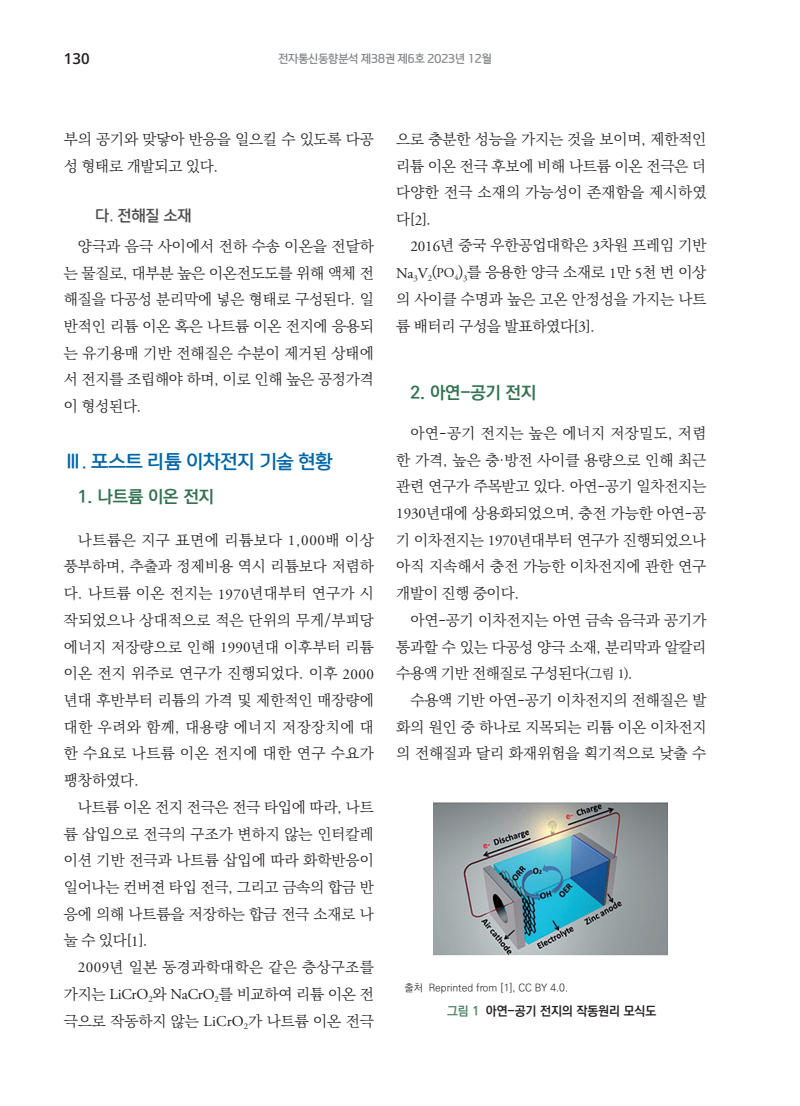
<style>
.page{position:relative;width:800px;height:1106px;background:#fff}
.page>*{position:absolute;margin:0;border:0;box-sizing:border-box;transform-origin:0 0}
.I{font:18px "paybooc OTF Bold";letter-spacing:-.01em;color:#0166a5}
._1{font:17.25px "Ko Pub World Dotum PB";letter-spacing:-.01em;color:#347352}
._2단본문{font:15px/26.7px "Ko Pub World Batang PL";letter-spacing:-.005em;color:#231f20;text-align:justify}
.t1{font:600 15px "Open Sans";color:#231f20}
.가{font:14.7px "paybooc OTF Bold";color:#4b4c4d}
.캡션{font:12.75px "Ko Pub World Dotum PB";color:#231f20}
.t2{font:10.95px "paybooc OTF Bold";color:#848689}
.캡션출처{font:10.2px "Ko Pub World Dotum PL";color:#231f20}
.s1{font-family:"Adobe Garamond Pro"}
.s2{font-family:"Adobe Garamond Pro";font-size:13.5px}
.s3{font-size:13.5px}
.s4{color:#4f8465}
</style>
<div class="page">
<img style="left:433px;top:802px;width:234px;height:154px">
<p class="t1" style="left:64px;top:48px;width:27px">130</p>
<p class="t2" style="left:278px;top:52px;width:215px">전자통신동향분석 제38권 제6호 2023년 12월</p>
<p class="_2단본문" style="left:64px;top:126px;width:311px">부의 공기와 맞닿아 반응을 일으킬 수 있도록 다공 성 형태로 개발되고 있다.</p>
<p class="가" style="left:96px;top:206px;width:97px">다. 전해질 소재</p>
<p class="_2단본문" style="left:64px;top:233px;width:311px;text-indent:14px">양극과 음극 사이에서 전하 수송 이온을 전달하 는 물질로, 대부분 높은 이온전도도를 위해 액체 전 해질을 다공성 분리막에 넣은 형태로 구성된다. 일 반적인 리튬 이온 혹은 나트륨 이온 전지에 응용되 는 유기용매 기반 전해질은 수분이 제거된 상태에 서 전지를 조립해야 하며, 이로 인해 높은 공정가격 이 형성된다.</p>
<p class="I" style="left:64px;top:451px;width:270px">Ⅲ. 포스트 리튬 이차전지 기술 현황</p>
<p class="_1" style="left:78px;top:484px;width:137px">1. 나트륨 이온 전지</p>
<p class="_2단본문" style="left:64px;top:527px;width:311px;text-indent:14px">나트륨은 지구 표면에 리튬보다 <span class="s1">1</span>,<span class="s1">000</span>배 이상 풍부하며, 추출과 정제비용 역시 리튬보다 저렴하 다. 나트륨 이온 전지는 <span class="s1">1970</span>년대부터 연구가 시 작되었으나 상대적으로 적은 단위의 무게/부피당 에너지 저장량으로 인해 <span class="s1">1990</span>년대 이후부터 리튬 이온 전지 위주로 연구가 진행되었다. 이후 <span class="s1">2000 </span>년대 후반부터 리튬의 가격 및 제한적인 매장량에 대한 우려와 함께, 대용량 에너지 저장장치에 대 한 수요로 나트륨 이온 전지에 대한 연구 수요가 팽창하였다.</p>
<p class="_2단본문" style="left:64px;top:794px;width:311px;text-indent:14px">나트륨 이온 전지 전극은 전극 타입에 따라, 나트 륨 삽입으로 전극의 구조가 변하지 않는 인터칼레 이션 기반 전극과 나트륨 삽입에 따라 화학반응이 일어나는 컨버젼 타입 전극, 그리고 금속의 합금 반 응에 의해 나트륨을 저장하는 합금 전극 소재로 나 눌 수 있다[<span class="s1">1</span>].</p>
<p class="_2단본문" style="left:64px;top:953px;width:311px;text-indent:14px"><span class="s1">2009</span>년 일본 동경과학대학은 같은 층상구조를 가지는 <span class="s1">LiCrO</span><sub>2</sub>와 <span class="s1">NaCrO</span><sub>2</sub>를 비교하여 리튬 이온 전 극으로 작동하지 않는 <span class="s1">LiCrO</span><sub>2</sub>가 나트륨 이온 전극</p>
<p class="_2단본문" style="left:396px;top:126px;width:311px">으로 충분한 성능을 가지는 것을 보이며, 제한적인 리튬 이온 전극 후보에 비해 나트륨 이온 전극은 더 다양한 전극 소재의 가능성이 존재함을 제시하였 다[<span class="s1">2</span>].</p>
<p class="_2단본문" style="left:396px;top:233px;width:311px;text-indent:14px"><span class="s1">2016</span>년 중국 우한공업대학은 <span class="s1">3</span>차원 프레임 기반 <span class="s1">Na</span><sub>3</sub><span class="s1">V</span><sub>2</sub>(<span class="s2">PO</span><sub>4</sub>)<sub>3</sub>를 응용한 양극 소재로 <span class="s1">1</span>만 <span class="s1">5</span>천 번 이상 의 사이클 수명과 높은 고온 안정성을 가지는 나트 륨 배터리 구성을 발표하였다[<span class="s1">3</span>].</p>
<p class="_1" style="left:410px;top:380px;width:127px">2. 아연-공기 전지</p>
<p class="_2단본문" style="left:396px;top:420px;width:311px;text-indent:14px">아연-공기 전지는 높은 에너지 저장밀도, 저렴 한 가격, 높은 충·방전 사이클 용량으로 인해 최근 관련 연구가 주목받고 있다. 아연-공기 일차전지는 <span class="s1">1930</span>년대에 상용화되었으며, 충전 가능한 아연-공 기 이차전지는 <span class="s1">1970</span>년대부터 연구가 진행되었으나 아직 지속해서 충전 가능한 이차전지에 관한 연구 개발이 진행 중이다.</p>
<p class="_2단본문" style="left:396px;top:607px;width:311px;text-indent:14px">아연-공기 이차전지는 아연 금속 음극과 공기가 통과할 수 있는 다공성 양극 소재, 분리막과 알칼리 수용액 기반 전해질로 구성된다<span class="s3">(그림</span> <span class="s2">1</span><span class="s3">)</span>.</p>
<p class="_2단본문" style="left:396px;top:687px;width:311px;text-indent:14px">수용액 기반 아연-공기 이차전지의 전해질은 발 화의 원인 중 하나로 지목되는 리튬 이온 이차전지 의 전해질과 달리 화재위험을 획기적으로 낮출 수</p>
<p class="캡션출처" style="left:405px;top:980px;width:164px">출처 Reprinted from [1], CC BY 4.0.</p>
<p class="캡션" style="left:447px;top:1001px;width:211px"><span class="s4">그림 1</span> 아연-공기 전지의 작동원리 모식도</p>
</div>
